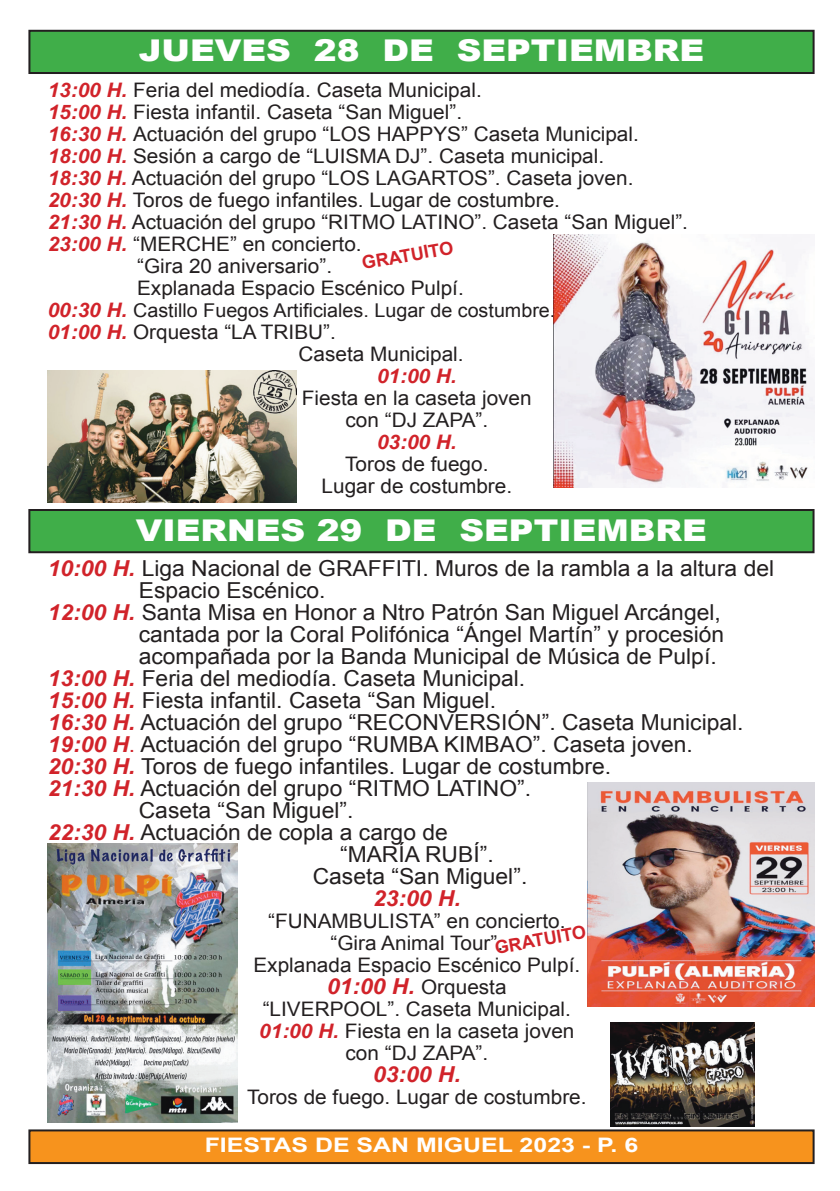
<style>
.page{position:relative;width:840px;height:1191px;background:#fff}
.page>*{position:absolute;margin:0;border:0;box-sizing:border-box;transform-origin:0 0}
.t1{font:900 30px "Arial";color:#fff;scale:1.14 1}
.t2{font:22px/22px "Arial";color:#231f20;scale:1.04 1}
.t3{font:italic 700 22px "Arial";color:#d1232a;scale:1.04 1}
.t4{font:20px "Arial";color:#231f20;scale:1.04 1}
.t5{font:700 20px "Arial";color:#fff;scale:1.25 1}
.t6{font:italic 700 20px "Arial";color:#d1232a;scale:1.04 1}
.t7{font:19px "Arial";color:#231f20;scale:1.04 1}
.t8{font:700 18px "Arial";color:#d1232a}
.s1{font-weight:700;font-style:italic;color:#d1232a}
.s2{font-weight:700;font-style:italic;font-size:20px;color:#d1232a}
.s3{color:#d1232a}
.s4{font-weight:700;font-style:italic;font-size:22px;color:#d1232a}
</style>
<div class="page">
<img style="left:48px;top:843px;width:190px;height:279px">
<div style="left:29px;top:1130px;width:784px;height:33px;background:#f7931d"></div>
<div style="left:28px;top:1129px;width:786px;height:35px;border:2px solid #231f20"></div>
<div style="left:29px;top:31px;width:784px;height:42px;background:#40ae49"></div>
<div style="left:28px;top:30px;width:786px;height:44px;border:2px solid #231f20"></div>
<div style="left:29px;top:510px;width:784px;height:42px;background:#40ae49"></div>
<div style="left:28px;top:509px;width:786px;height:44px;border:2px solid #231f20"></div>
<img style="left:610px;top:1022px;width:144px;height:104px">
<img style="left:553px;top:234px;width:261px;height:253px">
<img style="left:48px;top:370px;width:248px;height:132px">
<img style="left:587px;top:782px;width:227px;height:224px">
<p class="t1" style="left:139px;top:29px;width:497px">JUEVES 28 DE SEPTIEMBRE</p>
<p class="t4" style="left:48px;top:77px;width:418px"><span class="s1">13:00 H.</span> Feria del mediodía. Caseta Municipal.</p>
<p class="t4" style="left:48px;top:99px;width:400px"><span class="s1">15:00 H.</span> Fiesta infantil. Caseta “San Miguel”.</p>
<p class="t4" style="left:48px;top:121px;width:569px"><span class="s1">16:30 H.</span> Actuación del grupo “LOS HAPPYS” Caseta Municipal.</p>
<p class="t4" style="left:48px;top:143px;width:536px"><span class="s1">18:00 H.</span> Sesión a cargo de “LUISMA DJ”. Caseta municipal.</p>
<p class="t4" style="left:48px;top:165px;width:564px"><span class="s1">18:30 H.</span> Actuación del grupo “LOS LAGARTOS”. Caseta joven.</p>
<p class="t4" style="left:48px;top:187px;width:494px"><span class="s1">20:30 H.</span> Toros de fuego infantiles. Lugar de costumbre.</p>
<p class="t4" style="left:48px;top:209px;width:617px"><span class="s1">21:30 H.</span> Actuación del grupo “RITMO LATINO”. Caseta “San Miguel”.</p>
<p class="t4" style="left:48px;top:231px;width:303px"><span class="s1">23:00 H.</span> “MERCHE” en concierto.</p>
<p class="t4" style="left:137px;top:253px;width:189px">“Gira 20 aniversario”.</p>
<p class="t4" style="left:137px;top:275px;width:315px">Explanada Espacio Escénico Pulpí.</p>
<p class="t7" style="left:48px;top:298px;width:489px"><span class="s2">00:30 H.</span> Castillo Fuegos Artificiales. Lugar de costumbre.</p>
<p class="t4" style="left:48px;top:319px;width:278px"><span class="s1">01:00 H.</span> Orquesta “LA TRIBU”.</p>
<p class="t4" style="left:298px;top:341px;width:160px">Caseta Municipal.</p>
<p class="t6" style="left:377px;top:362px;width:78px">01:00 H.</p>
<p class="t4" style="left:302px;top:385px;width:222px">Fiesta en la caseta joven</p>
<p class="t4" style="left:345px;top:407px;width:139px">con “DJ ZAPA”.</p>
<p class="t6" style="left:377px;top:428px;width:78px">03:00 H.</p>
<p class="t4" style="left:345px;top:451px;width:139px">Toros de fuego.</p>
<p class="t4" style="left:321px;top:473px;width:184px">Lugar de costumbre.</p>
<p class="t1" style="left:136px;top:508px;width:502px">VIERNES 29 DE SEPTIEMBRE</p>
<p class="t2" style="left:139px;top:557px;width:612px;text-indent:-91px"><span class="s1">10:00 H.</span> Liga Nacional de GRAFFITI. Muros de la rambla a la altura del<br>Espacio Escénico.</p>
<p class="t2" style="left:48px;top:601px;width:648px"><span class="s1">12:00 H.</span> Santa Misa en Honor a Ntro Patrón San Miguel Arcángel,</p>
<p class="t2" style="left:139px;top:623px;width:564px">cantada por la Coral Polifónica “Ángel Martín” y procesión</p>
<p class="t2" style="left:139px;top:645px;width:557px">acompañada por la Banda Municipal de Música de Pulpí.</p>
<p class="t2" style="left:48px;top:667px;width:460px"><span class="s1">13:00 H.</span> Feria del mediodía. Caseta Municipal.</p>
<p class="t2" style="left:48px;top:689px;width:432px"><span class="s1">15:00 H.</span> Fiesta infantil. Caseta “San Miguel.</p>
<p class="t2" style="left:48px;top:711px;width:670px"><span class="s1">16:30 H.</span> Actuación del grupo “RECONVERSIÓN”. Caseta Municipal.</p>
<p class="t2" style="left:48px;top:733px;width:621px"><span class="s1">19:00 H</span><span class="s3">.</span> Actuación del grupo “RUMBA KIMBAO”. Caseta joven.</p>
<p class="t2" style="left:48px;top:755px;width:543px"><span class="s1">20:30 H.</span> Toros de fuego infantiles. Lugar de costumbre.</p>
<p class="t2" style="left:48px;top:777px;width:466px"><span class="s1">21:30 H.</span> Actuación del grupo “RITMO LATINO”.</p>
<p class="t2" style="left:139px;top:799px;width:208px">Caseta “San Miguel”.</p>
<p class="t2" style="left:48px;top:821px;width:386px"><span class="s1">22:30 H.</span> Actuación de copla a cargo de</p>
<p class="t2" style="left:340px;top:843px;width:149px">“MARÍA RUBÍ”.</p>
<p class="t2" style="left:312px;top:865px;width:208px">Caseta “San Miguel”.</p>
<p class="t3" style="left:373px;top:883px;width:86px">23:00 H.</p>
<p class="t4" style="left:268px;top:908px;width:287px">“FUNAMBULISTA” en concierto.</p>
<p class="t4" style="left:330px;top:930px;width:167px">“Gira Animal Tour”.</p>
<p class="t4" style="left:253px;top:952px;width:315px">Explanada Espacio Escénico Pulpí.</p>
<p class="t4" style="left:327px;top:974px;width:174px"><span class="s4">01:00 H.</span> Orquesta</p>
<p class="t4" style="left:262px;top:996px;width:298px">“LIVERPOOL”. Caseta Municipal.</p>
<p class="t4" style="left:259px;top:1018px;width:304px"><span class="s1">01:00 H.</span> Fiesta en la caseta joven</p>
<p class="t4" style="left:345px;top:1040px;width:139px">con “DJ ZAPA”.</p>
<p class="t3" style="left:373px;top:1059px;width:86px">03:00 H.</p>
<p class="t4" style="left:247px;top:1084px;width:328px">Toros de fuego. Lugar de costumbre.</p>
<p class="t8" style="left:360px;top:251px;width:94px;rotate:-10deg">GRATUITO</p>
<p class="t8" style="left:492px;top:936px;width:94px;rotate:-10deg">GRATUITO</p>
<p class="t5" style="left:204px;top:1131px;width:348px">FIESTAS DE SAN MIGUEL 2023 - P. 6</p>
</div>
